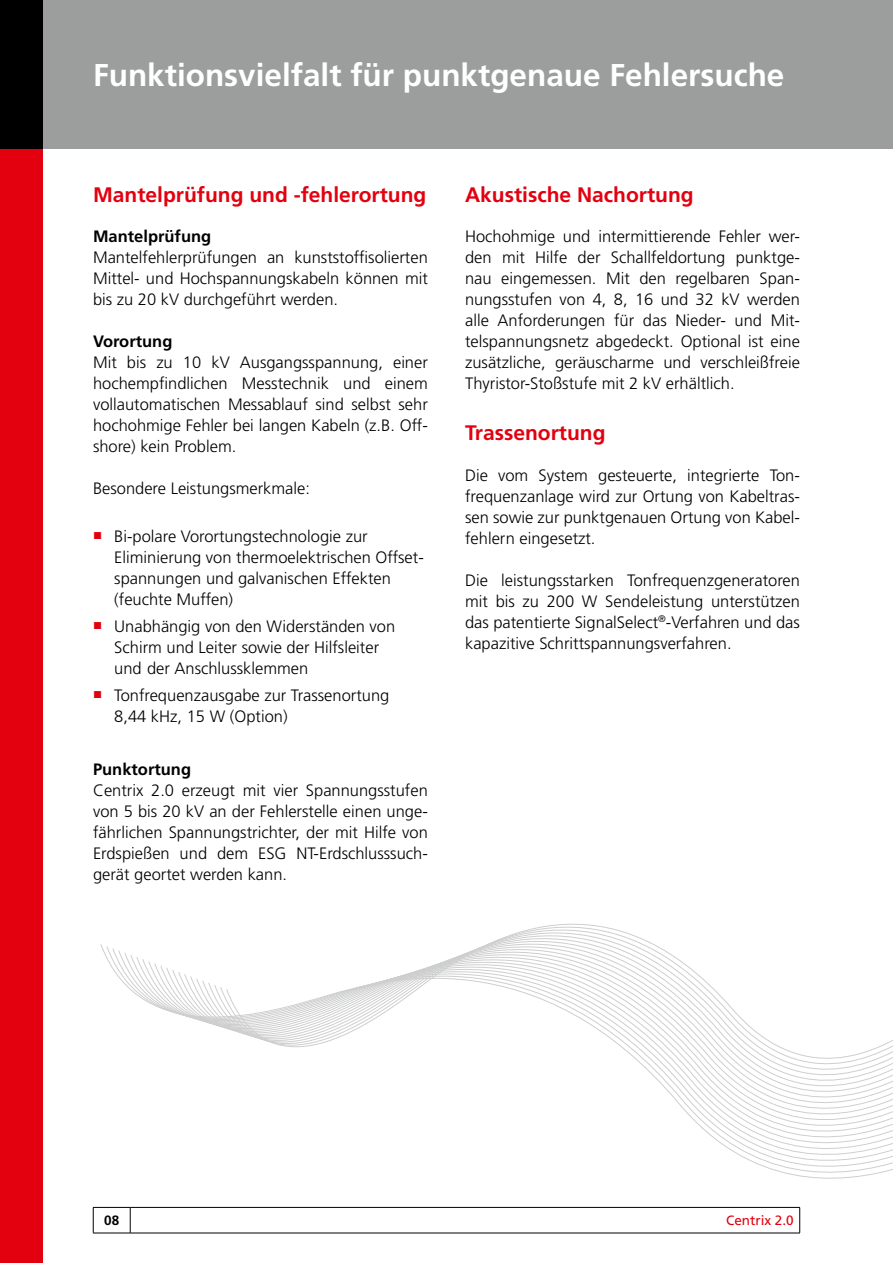
<style>
.page{position:relative;width:893px;height:1263px;background:#fff}
.page>*{position:absolute;margin:0;border:0;box-sizing:border-box;transform-origin:0 0}
.t1{font:700 31.5px "Frutiger LT Std";color:#fff}
.t2{font:700 21px "Frutiger LT Std";color:#e3000f}
.t3{font:300 16.5px/21px "Frutiger LT Std";color:#000;text-align:justify}
.t4{font:700 16.5px "Frutiger LT Std";color:#000}
.t5{font:13.5px "Frutiger LT Std";color:#e3000f}
.t6{font:700 13.5px "Frutiger LT Std";color:#000}
.s1{font-family:"Arial";font-weight:400;font-size:15px;color:#e3000f}
</style>
<div class="page">
<svg style="left:226px;top:923px;width:667px;height:239px"></svg>
<div style="left:43px;top:0;width:850px;height:149px;background:#9c9d9d"></div>
<div style="left:0;top:149px;width:43px;height:1114px;background:#e3000f"></div>
<div style="left:0;top:0;width:43px;height:149px;background:#000"></div>
<hr style="left:130px;top:1207px;width:670px;height:1px;background:#000">
<svg style="left:799px;top:1207px;width:1px;height:26px"></svg>
<hr style="left:130px;top:1233px;width:670px;height:1px;background:#000">
<hr style="left:93px;top:1207px;width:37px;height:1px;background:#000">
<svg style="left:93px;top:1207px;width:1px;height:26px"></svg>
<svg style="left:130px;top:1207px;width:1px;height:26px"></svg>
<hr style="left:93px;top:1233px;width:37px;height:1px;background:#000">
<h1 class="t1" style="left:93px;top:57px;width:693px">Funktionsvielfalt für punktgenaue Fehlersuche</h1>
<p class="t2" style="left:93px;top:182px;width:335px">Mantelprüfung und -fehlerortung</p>
<p class="t4" style="left:93px;top:227px;width:120px">Mantelprüfung</p>
<p class="t3" style="left:93px;top:247px;width:336px">Mantelfehlerprüfungen an kunststoffisolierten Mittel- und Hochspannungskabeln können mit bis zu 20 kV durchgeführt werden.</p>
<p class="t4" style="left:93px;top:332px;width:81px">Vorortung</p>
<p class="t3" style="left:93px;top:352px;width:336px">Mit bis zu 10 kV Ausgangsspannung, einer hochempfindlichen Messtechnik und einem vollautomatischen Messablauf sind selbst sehr hochohmige Fehler bei langen Kabeln (z.B. Off&shy;shore) kein Problem.</p>
<p class="t3" style="left:93px;top:478px;width:218px">Besondere Leistungsmerkmale:</p>
<p class="t3" style="left:114px;top:525px;width:311px;text-align:left;text-indent:-21px"><span class="s1">■</span> Bi-polare Vorortungstechnologie zur Eliminierung von thermoelektrischen Offset&shy;spannungen und galvanischen Effekten (feuchte Muffen)</p>
<p class="t3" style="left:114px;top:615px;width:282px;line-height:21.5px;text-align:left;text-indent:-21px"><span class="s1">■</span> Unabhängig von den Widerständen von<br>Schirm und Leiter sowie der Hilfsleiter und der Anschlussklemmen</p>
<p class="t3" style="left:114px;top:684px;width:277px;line-height:21.8px;text-indent:-21px"><span class="s1">■</span> Tonfrequenzausgabe zur Trassenortung<br>8,44 kHz, 15 W (Option)</p>
<p class="t4" style="left:93px;top:759px;width:100px">Punktortung</p>
<p class="t3" style="left:93px;top:780px;width:336px">Centrix 2.0 erzeugt mit vier Spannungsstufen von 5 bis 20 kV an der Fehlerstelle einen unge&shy;fährlichen Spannungstrichter, der mit Hilfe von Erdspießen und dem ESG NT-Erdschlusssuch&shy;gerät geortet werden kann.</p>
<p class="t2" style="left:465px;top:182px;width:230px">Akustische Nachortung</p>
<p class="t3" style="left:465px;top:226px;width:336px">Hochohmige und intermittierende Fehler wer&shy;den mit Hilfe der Schallfeldortung punktge&shy;nau eingemessen. Mit den regelbaren Span&shy;nungsstufen von 4, 8, 16 und 32 kV werden alle Anforderungen für das Nieder- und Mit&shy;telspannungsnetz abgedeckt. Optional ist eine zusätzliche, geräuscharme und verschleißfreie Thyristor-Stoßstufe mit 2 kV erhältlich.</p>
<p class="t2" style="left:465px;top:421px;width:142px">Trassenortung</p>
<p class="t3" style="left:465px;top:465px;width:336px">Die vom System gesteuerte, integrierte Ton&shy;frequenzanlage wird zur Ortung von Kabeltras&shy;sen sowie zur punktgenauen Ortung von Kabel&shy;fehlern eingesetzt.</p>
<p class="t3" style="left:465px;top:570px;width:336px">Die leistungsstarken Tonfrequenzgeneratoren mit bis zu 200 W Sendeleistung unterstützen das patentierte SignalSelect<sup>®</sup>-Verfahren und das kapazitive Schrittspannungsverfahren.</p>
<p class="t6" style="left:104px;top:1212px;width:17px">08</p>
<p class="t5" style="left:726px;top:1212px;width:69px">Centrix 2.0</p>
</div>
